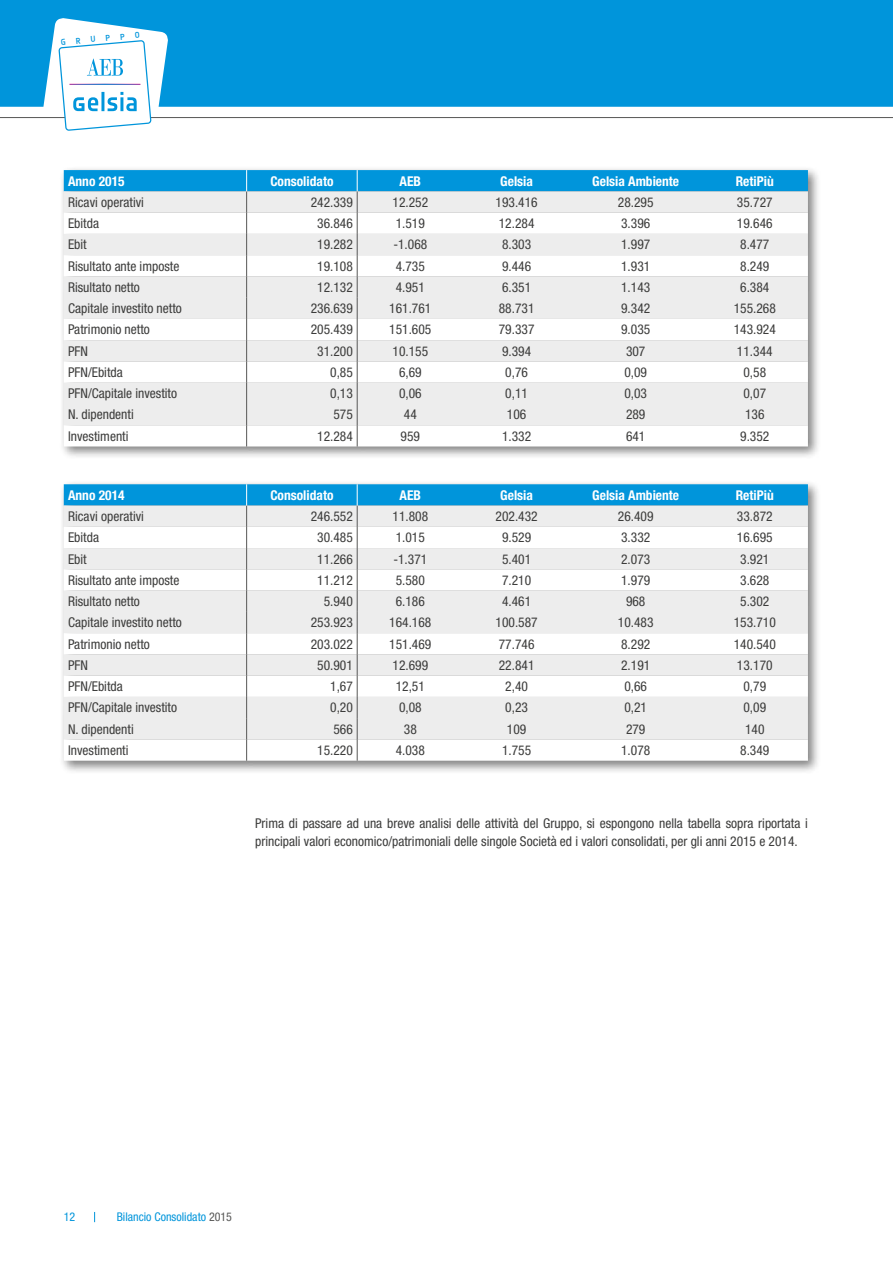
<style>
.page{position:relative;width:893px;height:1263px;background:#fff}
.page>*{position:absolute;margin:0;border:0;box-sizing:border-box;transform-origin:0 0}
.t1{font:condensed 13.5px/18px "Helvetica Neue LT Std";color:#3c3c3b}
.t2{font:700 condensed 13.5px "Helvetica Neue LT Std";color:#fff}
.t3{font:condensed 12px "Helvetica Neue LT Std";color:#0095db}
.t4{font:8.4px "Notes Style Medium Tf";color:#0095db}
.s1{color:#575756}
</style>
<div class="page">
<div style="left:0;top:0;width:893px;height:107px;background:#0095db"></div>
<hr style="left:0;top:117px;width:893px;height:1px;background:#575756">
<svg style="left:58px;top:40px;width:93px;height:91px"></svg>
<div style="left:59px;top:166px;width:762px;height:294px;background:#000;opacity:.5"></div>
<svg style="left:64px;top:170px;width:744px;height:276px"></svg>
<div style="left:59px;top:480px;width:762px;height:294px;background:#000;opacity:.5"></div>
<svg style="left:64px;top:484px;width:744px;height:277px"></svg>
<p class="t4" style="left:60px;top:37px;width:81px;rotate:-5deg">GRUPPO</p>
<p class="t2" style="left:68px;top:173px;width:58px">Anno 2015</p>
<p class="t2" style="left:270px;top:173px;width:65px">Consolidato</p>
<p class="t2" style="left:400px;top:173px;width:23px">AEB</p>
<p class="t2" style="left:500px;top:173px;width:34px">Gelsia</p>
<p class="t2" style="left:592px;top:173px;width:88px">Gelsia Ambiente</p>
<p class="t2" style="left:736px;top:173px;width:39px">RetiPiù</p>
<p class="t1" style="left:68px;top:193px;width:77px">Ricavi operativi</p>
<p class="t1" style="left:311px;top:193px;width:44px">242.339</p>
<p class="t1" style="left:393px;top:193px;width:37px">12.252</p>
<p class="t1" style="left:496px;top:193px;width:44px">193.416</p>
<p class="t1" style="left:618px;top:193px;width:37px">28.295</p>
<p class="t1" style="left:737px;top:193px;width:37px">35.727</p>
<p class="t1" style="left:68px;top:214px;width:32px">Ebitda</p>
<p class="t1" style="left:317px;top:214px;width:37px">36.846</p>
<p class="t1" style="left:396px;top:214px;width:31px">1.519</p>
<p class="t1" style="left:499px;top:214px;width:37px">12.284</p>
<p class="t1" style="left:621px;top:214px;width:31px">3.396</p>
<p class="t1" style="left:737px;top:214px;width:37px">19.646</p>
<p class="t1" style="left:68px;top:235px;width:20px">Ebit</p>
<p class="t1" style="left:317px;top:235px;width:37px">19.282</p>
<p class="t1" style="left:393px;top:235px;width:35px">-1.068</p>
<p class="t1" style="left:502px;top:235px;width:31px">8.303</p>
<p class="t1" style="left:621px;top:235px;width:31px">1.997</p>
<p class="t1" style="left:740px;top:235px;width:31px">8.477</p>
<p class="t1" style="left:68px;top:257px;width:113px">Risultato ante imposte</p>
<p class="t1" style="left:317px;top:257px;width:37px">19.108</p>
<p class="t1" style="left:396px;top:257px;width:31px">4.735</p>
<p class="t1" style="left:502px;top:257px;width:31px">9.446</p>
<p class="t1" style="left:621px;top:257px;width:31px">1.931</p>
<p class="t1" style="left:740px;top:257px;width:31px">8.249</p>
<p class="t1" style="left:68px;top:278px;width:73px">Risultato netto</p>
<p class="t1" style="left:317px;top:278px;width:37px">12.132</p>
<p class="t1" style="left:396px;top:278px;width:31px">4.951</p>
<p class="t1" style="left:502px;top:278px;width:31px">6.351</p>
<p class="t1" style="left:621px;top:278px;width:31px">1.143</p>
<p class="t1" style="left:740px;top:278px;width:31px">6.384</p>
<p class="t1" style="left:68px;top:299px;width:115px">Capitale investito netto</p>
<p class="t1" style="left:311px;top:299px;width:44px">236.639</p>
<p class="t1" style="left:389px;top:299px;width:44px">161.761</p>
<p class="t1" style="left:499px;top:299px;width:37px">88.731</p>
<p class="t1" style="left:621px;top:299px;width:31px">9.342</p>
<p class="t1" style="left:734px;top:299px;width:44px">155.268</p>
<p class="t1" style="left:68px;top:321px;width:83px">Patrimonio netto</p>
<p class="t1" style="left:311px;top:321px;width:44px">205.439</p>
<p class="t1" style="left:389px;top:321px;width:44px">151.605</p>
<p class="t1" style="left:499px;top:321px;width:37px">79.337</p>
<p class="t1" style="left:621px;top:321px;width:31px">9.035</p>
<p class="t1" style="left:734px;top:321px;width:44px">143.924</p>
<p class="t1" style="left:68px;top:342px;width:21px">PFN</p>
<p class="t1" style="left:317px;top:342px;width:37px">31.200</p>
<p class="t1" style="left:393px;top:342px;width:37px">10.155</p>
<p class="t1" style="left:502px;top:342px;width:31px">9.394</p>
<p class="t1" style="left:626px;top:342px;width:21px">307</p>
<p class="t1" style="left:737px;top:342px;width:37px">11.344</p>
<p class="t1" style="left:68px;top:363px;width:56px">PFN/Ebitda</p>
<p class="t1" style="left:330px;top:363px;width:24px">0,85</p>
<p class="t1" style="left:399px;top:363px;width:24px">6,69</p>
<p class="t1" style="left:505px;top:363px;width:24px">0,76</p>
<p class="t1" style="left:624px;top:363px;width:24px">0,09</p>
<p class="t1" style="left:743px;top:363px;width:24px">0,58</p>
<p class="t1" style="left:68px;top:384px;width:111px">PFN/Capitale investito</p>
<p class="t1" style="left:330px;top:384px;width:24px">0,13</p>
<p class="t1" style="left:399px;top:384px;width:24px">0,06</p>
<p class="t1" style="left:505px;top:384px;width:24px">0,11</p>
<p class="t1" style="left:624px;top:384px;width:24px">0,03</p>
<p class="t1" style="left:743px;top:384px;width:24px">0,07</p>
<p class="t1" style="left:68px;top:406px;width:67px">N. dipendenti</p>
<p class="t1" style="left:333px;top:406px;width:21px">575</p>
<p class="t1" style="left:404px;top:406px;width:14px">44</p>
<p class="t1" style="left:507px;top:406px;width:21px">106</p>
<p class="t1" style="left:626px;top:406px;width:21px">289</p>
<p class="t1" style="left:745px;top:406px;width:21px">136</p>
<p class="t1" style="left:68px;top:427px;width:62px">Investimenti</p>
<p class="t1" style="left:317px;top:427px;width:37px">12.284</p>
<p class="t1" style="left:401px;top:427px;width:21px">959</p>
<p class="t1" style="left:502px;top:427px;width:31px">1.332</p>
<p class="t1" style="left:626px;top:427px;width:21px">641</p>
<p class="t1" style="left:740px;top:427px;width:31px">9.352</p>
<p class="t2" style="left:68px;top:487px;width:58px">Anno 2014</p>
<p class="t2" style="left:270px;top:487px;width:65px">Consolidato</p>
<p class="t2" style="left:400px;top:487px;width:23px">AEB</p>
<p class="t2" style="left:500px;top:487px;width:34px">Gelsia</p>
<p class="t2" style="left:592px;top:487px;width:88px">Gelsia Ambiente</p>
<p class="t2" style="left:736px;top:487px;width:39px">RetiPiù</p>
<p class="t1" style="left:68px;top:507px;width:77px">Ricavi operativi</p>
<p class="t1" style="left:311px;top:507px;width:44px">246.552</p>
<p class="t1" style="left:393px;top:507px;width:37px">11.808</p>
<p class="t1" style="left:496px;top:507px;width:44px">202.432</p>
<p class="t1" style="left:618px;top:507px;width:37px">26.409</p>
<p class="t1" style="left:737px;top:507px;width:37px">33.872</p>
<p class="t1" style="left:68px;top:528px;width:32px">Ebitda</p>
<p class="t1" style="left:317px;top:528px;width:37px">30.485</p>
<p class="t1" style="left:396px;top:528px;width:31px">1.015</p>
<p class="t1" style="left:502px;top:528px;width:31px">9.529</p>
<p class="t1" style="left:621px;top:528px;width:31px">3.332</p>
<p class="t1" style="left:737px;top:528px;width:37px">16.695</p>
<p class="t1" style="left:68px;top:550px;width:20px">Ebit</p>
<p class="t1" style="left:317px;top:550px;width:37px">11.266</p>
<p class="t1" style="left:393px;top:550px;width:35px">-1.371</p>
<p class="t1" style="left:502px;top:550px;width:31px">5.401</p>
<p class="t1" style="left:621px;top:550px;width:31px">2.073</p>
<p class="t1" style="left:740px;top:550px;width:31px">3.921</p>
<p class="t1" style="left:68px;top:571px;width:113px">Risultato ante imposte</p>
<p class="t1" style="left:317px;top:571px;width:37px">11.212</p>
<p class="t1" style="left:396px;top:571px;width:31px">5.580</p>
<p class="t1" style="left:502px;top:571px;width:31px">7.210</p>
<p class="t1" style="left:621px;top:571px;width:31px">1.979</p>
<p class="t1" style="left:740px;top:571px;width:31px">3.628</p>
<p class="t1" style="left:68px;top:592px;width:73px">Risultato netto</p>
<p class="t1" style="left:324px;top:592px;width:31px">5.940</p>
<p class="t1" style="left:396px;top:592px;width:31px">6.186</p>
<p class="t1" style="left:502px;top:592px;width:31px">4.461</p>
<p class="t1" style="left:626px;top:592px;width:21px">968</p>
<p class="t1" style="left:740px;top:592px;width:31px">5.302</p>
<p class="t1" style="left:68px;top:613px;width:115px">Capitale investito netto</p>
<p class="t1" style="left:311px;top:613px;width:44px">253.923</p>
<p class="t1" style="left:389px;top:613px;width:44px">164.168</p>
<p class="t1" style="left:496px;top:613px;width:44px">100.587</p>
<p class="t1" style="left:618px;top:613px;width:37px">10.483</p>
<p class="t1" style="left:734px;top:613px;width:44px">153.710</p>
<p class="t1" style="left:68px;top:635px;width:83px">Patrimonio netto</p>
<p class="t1" style="left:311px;top:635px;width:44px">203.022</p>
<p class="t1" style="left:389px;top:635px;width:44px">151.469</p>
<p class="t1" style="left:499px;top:635px;width:37px">77.746</p>
<p class="t1" style="left:621px;top:635px;width:31px">8.292</p>
<p class="t1" style="left:734px;top:635px;width:44px">140.540</p>
<p class="t1" style="left:68px;top:656px;width:21px">PFN</p>
<p class="t1" style="left:317px;top:656px;width:37px">50.901</p>
<p class="t1" style="left:393px;top:656px;width:37px">12.699</p>
<p class="t1" style="left:499px;top:656px;width:37px">22.841</p>
<p class="t1" style="left:621px;top:656px;width:31px">2.191</p>
<p class="t1" style="left:737px;top:656px;width:37px">13.170</p>
<p class="t1" style="left:68px;top:677px;width:56px">PFN/Ebitda</p>
<p class="t1" style="left:330px;top:677px;width:24px">1,67</p>
<p class="t1" style="left:396px;top:677px;width:31px">12,51</p>
<p class="t1" style="left:505px;top:677px;width:24px">2,40</p>
<p class="t1" style="left:624px;top:677px;width:24px">0,66</p>
<p class="t1" style="left:743px;top:677px;width:24px">0,79</p>
<p class="t1" style="left:68px;top:698px;width:111px">PFN/Capitale investito</p>
<p class="t1" style="left:330px;top:698px;width:24px">0,20</p>
<p class="t1" style="left:399px;top:698px;width:24px">0,08</p>
<p class="t1" style="left:505px;top:698px;width:24px">0,23</p>
<p class="t1" style="left:624px;top:698px;width:24px">0,21</p>
<p class="t1" style="left:743px;top:698px;width:24px">0,09</p>
<p class="t1" style="left:68px;top:720px;width:67px">N. dipendenti</p>
<p class="t1" style="left:333px;top:720px;width:21px">566</p>
<p class="t1" style="left:404px;top:720px;width:14px">38</p>
<p class="t1" style="left:507px;top:720px;width:21px">109</p>
<p class="t1" style="left:626px;top:720px;width:21px">279</p>
<p class="t1" style="left:745px;top:720px;width:21px">140</p>
<p class="t1" style="left:68px;top:741px;width:62px">Investimenti</p>
<p class="t1" style="left:317px;top:741px;width:37px">15.220</p>
<p class="t1" style="left:396px;top:741px;width:31px">4.038</p>
<p class="t1" style="left:502px;top:741px;width:31px">1.755</p>
<p class="t1" style="left:621px;top:741px;width:31px">1.078</p>
<p class="t1" style="left:740px;top:741px;width:31px">8.349</p>
<p class="t1" style="left:255px;top:814px;width:554px">Prima di passare ad una breve analisi delle attività del Gruppo, si espongono nella tabella sopra riportata i principali valori economico/patrimoniali delle singole Società ed i valori consolidati, per gli anni 2015 e 2014.</p>
<p class="t3" style="left:64px;top:1209px;width:13px">12</p>
<p class="t3" style="left:117px;top:1209px;width:117px">Bilancio Consolidato <span class="s1">2015</span></p>
</div>
